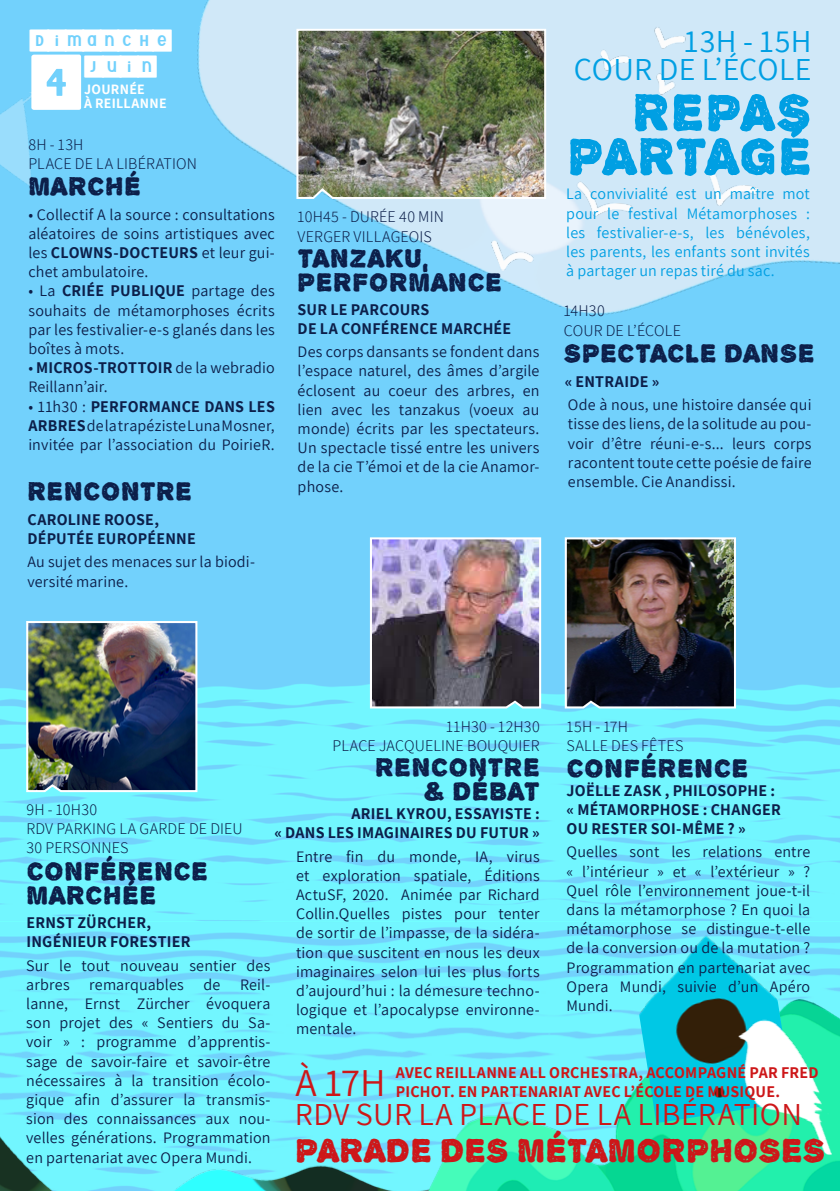
<style>
.page{position:relative;width:840px;height:1191px;background:#fff}
.page>*{position:absolute;margin:0;border:0;box-sizing:border-box;transform-origin:0 0}
.t1{font:60px "Aberforth Tiles";color:#fff}
.t2{font:56px "Alpha Echo";letter-spacing:.025em;color:#009fe3}
.t3{font:39.4px "Assistant";color:#cd1719}
.t4{font:36px "Alpha Echo";letter-spacing:.01em;color:#cd1719}
.t5{font:32px "Assistant";letter-spacing:.01em;color:#cd1719}
.t6{font:32px "Assistant";letter-spacing:.01em;color:#009fe3}
.t7{font:28px "Alpha Echo";letter-spacing:.025em;color:#0c1f4a}
.t8{font:24px "Aberforth Tiles";letter-spacing:-.2em;color:#fff}
.t9{font:16px/19.2px "Assistant";letter-spacing:.01em;color:#0c1f4a;text-align:justify}
.t10{font:700 16px/19.2px "Assistant";letter-spacing:.015em;color:#0c1f4a}
.t11{font:300 16px "Assistant";letter-spacing:.01em;color:#0c1f4a}
.t12{font:16px/19.2px "Assistant";letter-spacing:.01em;color:#009fe3;text-align:justify}
.t13{font:700 16px/19.2px "Assistant";letter-spacing:.015em;color:#cd1719}
.t14{font:700 14px "Assistant";letter-spacing:.02em;color:#fff}
.s1{font-weight:700}
</style>
<div class="page">
<div style="left:0;top:0;width:839px;height:1191px;background:#72d1fc"></div>
<img style="left:0;top:684px;width:839px;height:349px">
<img style="left:0;top:1033px;width:420px;height:158px">
<img style="left:0;top:92px;width:35px;height:94px">
<img style="left:197px;top:0;width:642px;height:315px">
<img style="left:426px;top:22px;width:335px;height:254px">
<img style="left:420px;top:999px;width:419px;height:192px">
<img style="left:627px;top:923px;width:166px;height:200px">
<img style="left:726px;top:1018px;width:105px;height:157px">
<img style="left:25px;top:621px;width:173px;height:172px">
<img style="left:563px;top:537px;width:173px;height:172px">
<img style="left:368px;top:537px;width:174px;height:172px">
<img style="left:295px;top:28px;width:252px;height:172px">
<p class="t8" style="left:28px;top:29px;width:146px">DIMANCHE</p>
<p class="t1" style="left:28px;top:54px;width:57px">4</p>
<p class="t8" style="left:83px;top:55px;width:76px">JUIN</p>
<p class="t14" style="left:84px;top:79px;width:62px">JOURNÉE</p>
<p class="t14" style="left:84px;top:93px;width:84px">À REILLANNE</p>
<p class="t11" style="left:28px;top:134px;width:57px">8H - 13H</p>
<p class="t11" style="left:28px;top:153px;width:170px">PLACE DE LA LIBÉRATION</p>
<p class="t7" style="left:28px;top:171px;width:114px">MARCHÉ</p>
<p class="t9" style="left:28px;top:204px;width:248px;text-indent:9px">Collectif A la source : consultations aléatoires de soins artistiques avec les <span class="s1">CLOWNS-DOCTEURS</span> et leur gui&shy;chet ambulatoire.</p>
<p class="t9" style="left:28px;top:281px;width:248px;text-indent:11px">La <span class="s1">CRIÉE PUBLIQUE</span> partage des souhaits de métamorphoses écrits par les festivalier-e-s glanés dans les boîtes à mots.</p>
<p class="t9" style="left:28px;top:357px;width:248px;text-indent:8px"><span class="s1">MICROS-TROTTOIR</span> de la webradio<br>Reillann’air.</p>
<p class="t9" style="left:28px;top:396px;width:248px;text-align:center">11h30 : <span class="s1">PERFORMANCE DANS LES<br>ARBRES</span> de la trapéziste Luna Mosner, invitée par l’association du PoirieR.</p>
<p class="t7" style="left:27px;top:475px;width:166px">RENCONTRE</p>
<p class="t10" style="left:27px;top:509px;width:170px">CAROLINE ROOSE,<br>DÉPUTÉE EUROPÉENNE</p>
<p class="t9" style="left:27px;top:552px;width:229px">Au sujet des menaces sur la biodi&shy;versité marine.</p>
<p class="t11" style="left:297px;top:206px;width:148px">10H45 - DURÉE 40 MIN</p>
<p class="t11" style="left:297px;top:225px;width:136px">VERGER VILLAGEOIS</p>
<p class="t7" style="left:297px;top:242px;width:132px">TANZAKU,</p>
<p class="t7" style="left:297px;top:266px;width:205px">PERFORMANCE</p>
<p class="t10" style="left:297px;top:299px;width:133px">SUR LE PARCOURS</p>
<p class="t10" style="left:297px;top:318px;width:215px">DE LA CONFÉRENCE MARCHÉE</p>
<p class="t9" style="left:297px;top:341px;width:243px">Des corps dansants se fondent dans l’espace naturel, des âmes d’argile éclosent au coeur des arbres, en lien avec les tanzakus (voeux au monde) écrits par les spectateurs.<br>Un spectacle tissé entre les univers de la cie T’émoi et de la cie Anamor&shy;phose.</p>
<p class="t6" style="left:684px;top:19px;width:129px">13H - 15H</p>
<p class="t6" style="left:573px;top:47px;width:239px">COUR DE L’ÉCOLE</p>
<p class="t2" style="left:632px;top:81px;width:180px">REPAS</p>
<p class="t2" style="left:567px;top:125px;width:245px">PARTAGÉ</p>
<p class="t12" style="left:566px;top:184px;width:245px">La convivialité est un maître mot pour le festival Métamorphoses : les festivalier-e-s, les bénévoles, les parents, les enfants sont invités à partager un repas tiré du sac.</p>
<p class="t11" style="left:563px;top:300px;width:42px">14H30</p>
<p class="t11" style="left:563px;top:319px;width:119px">COUR DE L’ÉCOLE</p>
<p class="t7" style="left:563px;top:338px;width:252px">SPECTACLE DANSE</p>
<p class="t10" style="left:564px;top:371px;width:96px">« ENTRAIDE »</p>
<p class="t9" style="left:567px;top:394px;width:245px">Ode à nous, une histoire dansée qui tisse des liens, de la solitude au pou&shy;voir d’être réuni-e-s... leurs corps racontent toute cette poésie de faire ensemble. Cie Anandissi.</p>
<p class="t11" style="left:446px;top:715px;width:95px">11H30 - 12H30</p>
<p class="t11" style="left:332px;top:734px;width:208px">PLACE JACQUELINE BOUQUIER</p>
<p class="t11" style="left:566px;top:715px;width:63px">15H - 17H</p>
<p class="t11" style="left:566px;top:734px;width:118px">SALLE DES FÊTES</p>
<p class="t10" style="left:566px;top:780px;width:216px">JOËLLE ZASK , PHILOSOPHE : « MÉTAMORPHOSE : CHANGER<br>OU RESTER SOI-MÊME ? »</p>
<p class="t7" style="left:566px;top:752px;width:183px">CONFÉRENCE</p>
<p class="t7" style="left:375px;top:752px;width:166px">RENCONTRE</p>
<p class="t7" style="left:423px;top:776px;width:118px">&amp; DÉBAT</p>
<p class="t11" style="left:26px;top:798px;width:72px">9H - 10H30</p>
<p class="t11" style="left:26px;top:817px;width:218px">RDV PARKING LA GARDE DE DIEU</p>
<p class="t11" style="left:26px;top:836px;width:104px">30 PERSONNES</p>
<p class="t10" style="left:351px;top:803px;width:190px">ARIEL KYROU, ESSAYISTE :</p>
<p class="t10" style="left:274px;top:822px;width:267px">« DANS LES IMAGINAIRES DU FUTUR »</p>
<p class="t9" style="left:566px;top:841px;width:245px">Quelles sont les relations entre « l’intérieur » et « l’extérieur » ?<br>Quel rôle l’environnement joue-t-il dans la métamorphose ? En quoi la métamorphose se distingue-t-elle de la conversion ou de la mutation ?<br>Programmation en partenariat avec Opera Mundi, suivie d’un Apéro Mundi.</p>
<p class="t9" style="left:296px;top:846px;width:245px">Entre fin du monde, IA, virus et exploration spatiale, Éditions ActuSF, 2020. Animée par Richard Collin.Quelles pistes pour tenter de sortir de l’impasse, de la sidéra&shy;tion que suscitent en nous les deux imaginaires selon lui les plus forts d’aujourd’hui : la démesure techno&shy;logique et l’apocalypse environne&shy;mentale.</p>
<p class="t7" style="left:26px;top:855px;width:183px">CONFÉRENCE</p>
<p class="t7" style="left:26px;top:879px;width:131px">MARCHÉE</p>
<p class="t10" style="left:26px;top:912px;width:126px">ERNST ZÜRCHER,</p>
<p class="t10" style="left:26px;top:931px;width:165px">INGÉNIEUR FORESTIER</p>
<p class="t9" style="left:26px;top:954px;width:246px">Sur le tout nouveau sentier des arbres remarquables de Reil&shy;lanne, Ernst Zürcher évoquera son projet des « Sentiers du Sa&shy;voir » : programme d’apprentis&shy;sage de savoir-faire et savoir-être nécessaires à la transition écolo&shy;gique afin d’assurer la transmis&shy;sion des connaissances aux nou&shy;velles générations. Programmation en partenariat avec Opera Mundi.</p>
<p class="t3" style="left:295px;top:1056px;width:92px">À 17H</p>
<p class="t13" style="left:395px;top:1062px;width:424px">AVEC REILLANNE ALL ORCHESTRA, ACCOMPAGNÉ PAR FRED<br>PICHOT. EN PARTENARIAT AVEC L’ÉCOLE DE MUSIQUE.</p>
<p class="t5" style="left:294px;top:1092px;width:508px">RDV SUR LA PLACE DE LA LIBÉRATION</p>
<p class="t4" style="left:295px;top:1129px;width:531px">PARADE DES MÉTAMORPHOSES</p>
</div>
